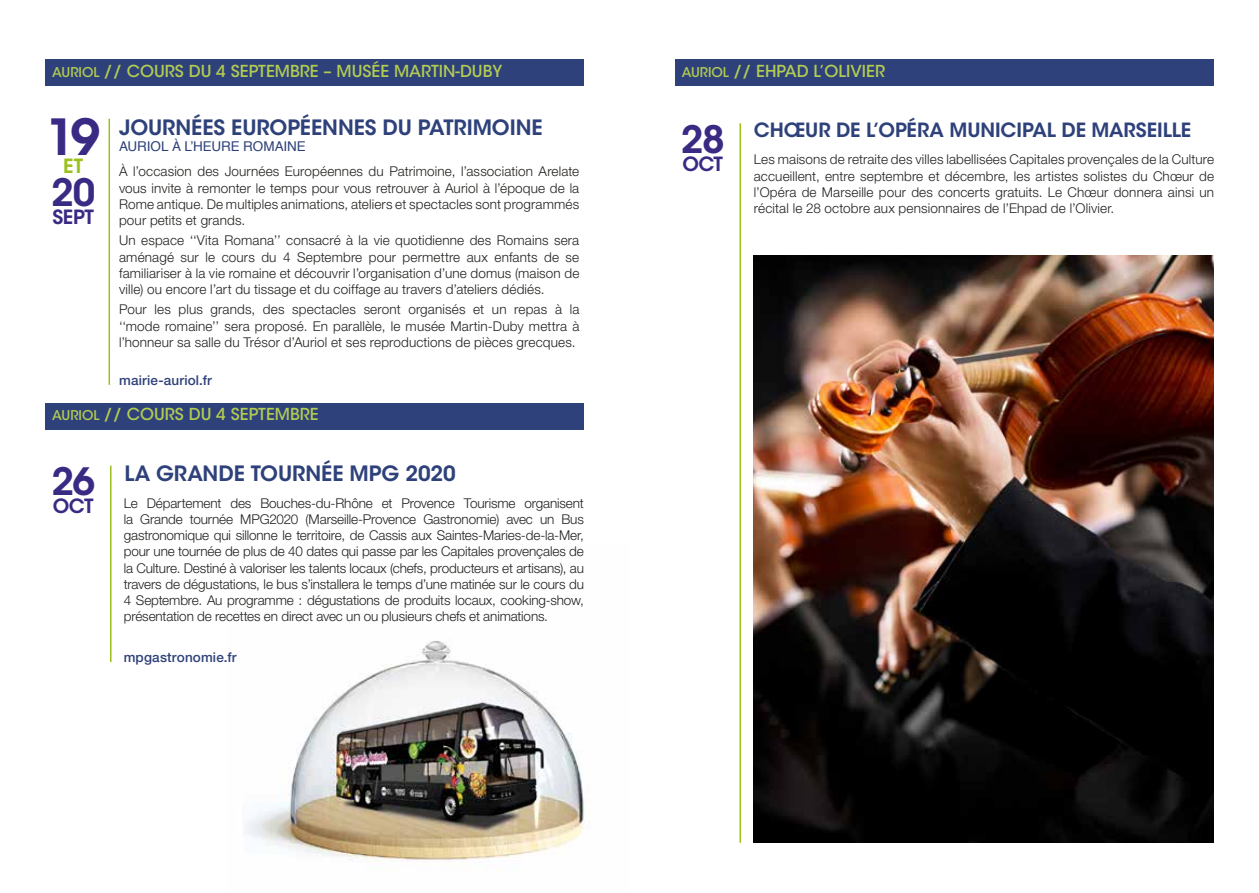
<style>
.page{position:relative;width:1259px;height:893px;background:#fff}
.page>*{position:absolute;margin:0;border:0;box-sizing:border-box;transform-origin:0 0}
.t1{font:600 49.5px "ITC Avant Garde Std";color:#3a2a84}
.t2{font:600 37.5px "ITC Avant Garde Std";color:#3a2a84}
.t3{font:600 21px "ITC Avant Garde Std";letter-spacing:-.005em;color:#2e417a}
.t4{font:600 19.5px "ITC Avant Garde Std";letter-spacing:-.005em;color:#2e417a}
.t5{font:600 19.5px "ITC Avant Garde Std";letter-spacing:-.03em;color:#3a2a84}
.t6{font:600 19.5px "ITC Avant Garde Std";color:#9bc11d}
.t7{font:500 16.5px "ITC Avant Garde Std";color:#b2cc52}
.t8{font:300 13.5px/16.2px "Helvetica Neue LT Std";letter-spacing:.01em;color:#23211e;text-align:justify}
.t9{font:500 13.5px "Helvetica Neue LT Std";letter-spacing:.01em;color:#2e417a}
.t10{font:13.5px "Helvetica";letter-spacing:-.005em;color:#2e417a}
.s1{font-size:13.5px}
</style>
<div class="page">
<div style="left:675px;top:60px;width:538px;height:26px;background:#2e417a"></div>
<hr style="left:739px;top:123px;width:2px;height:720px;background:#9bc11d">
<img style="left:754px;top:255px;width:459px;height:588px">
<img style="left:245px;top:641px;width:345px;height:221px">
<div style="left:46px;top:60px;width:538px;height:26px;background:#2e417a"></div>
<hr style="left:109px;top:119px;width:1px;height:266px;background:#9bc11d">
<div style="left:46px;top:403px;width:538px;height:26px;background:#2e417a"></div>
<hr style="left:110px;top:466px;width:1px;height:196px;background:#9bc11d">
<p class="t7" style="left:52px;top:61px;width:452px"><span class="s1">AURIOL</span> // COURS DU 4 SEPTEMBRE – MUSÉE MARTIN-DUBY</p>
<h1 class="t1" style="left:46px;top:106px;width:56px">19</h1>
<h3 class="t6" style="left:63px;top:154px;width:22px">ET</h3>
<h2 class="t2" style="left:51px;top:169px;width:46px">20</h2>
<h3 class="t5" style="left:52px;top:205px;width:43px">SEPT</h3>
<h3 class="t3" style="left:119px;top:114px;width:425px">JOURNÉES EUROPÉENNES DU PATRIMOINE</h3>
<p class="t10" style="left:119px;top:136px;width:188px">AURIOL À L’HEURE ROMAINE</p>
<p class="t8" style="left:119px;top:163px;width:462px">À l’occasion des Journées Européennes du Patrimoine, l’association Arelate vous invite à remonter le temps pour vous retrouver à Auriol à l’époque de la Rome antique. De multiples animations, ateliers et spectacles sont programmés pour petits et grands.</p>
<p class="t8" style="left:119px;top:232px;width:462px">Un espace ‘‘Vita Romana’’ consacré à la vie quotidienne des Romains sera aménagé sur le cours du 4 Septembre pour permettre aux enfants de se familiariser à la vie romaine et découvrir l’organisation d’une domus (maison de ville) ou encore l’art du tissage et du coiffage au travers d’ateliers dédiés.</p>
<p class="t8" style="left:119px;top:301px;width:462px">Pour les plus grands, des spectacles seront organisés et un repas à la ‘‘mode romaine’’ sera proposé. En parallèle, le musée Martin-Duby mettra à l’honneur sa salle du Trésor d’Auriol et ses reproductions de pièces grecques.</p>
<p class="t9" style="left:119px;top:372px;width:94px">mairie-auriol.fr</p>
<p class="t7" style="left:52px;top:404px;width:268px"><span class="s1">AURIOL</span> // COURS DU 4 SEPTEMBRE</p>
<h2 class="t2" style="left:51px;top:458px;width:45px">26</h2>
<h3 class="t5" style="left:53px;top:494px;width:42px">OCT</h3>
<h3 class="t3" style="left:124px;top:460px;width:333px">LA GRANDE TOURNÉE MPG 2020</h3>
<p class="t8" style="left:124px;top:495px;width:462px">Le Département des Bouches-du-Rhône et Provence Tourisme organisent la Grande tournée MPG2020 (Marseille-Provence Gastronomie) avec un Bus gastronomique qui sillonne le territoire, de Cassis aux Saintes-Maries-de-la-Mer, pour une tournée de plus de 40 dates qui passe par les Capitales provençales de la Culture. Destiné à valoriser les talents locaux (chefs, producteurs et artisans), au travers de dégustations, le bus s’installera le temps d’une matinée sur le cours du 4 Septembre. Au programme : dégustations de produits locaux, cooking-show, présentation de recettes en direct avec un ou plusieurs chefs et animations.</p>
<p class="t9" style="left:124px;top:649px;width:114px">mpgastronomie.fr</p>
<p class="t7" style="left:682px;top:61px;width:205px"><span class="s1">AURIOL</span> // EHPAD L’OLIVIER</p>
<h2 class="t2" style="left:681px;top:115px;width:45px">28</h2>
<h3 class="t5" style="left:682px;top:151px;width:42px">OCT</h3>
<h3 class="t4" style="left:754px;top:117px;width:439px">CHŒUR DE L’OPÉRA MUNICIPAL DE MARSEILLE</h3>
<p class="t8" style="left:754px;top:151px;width:462px">Les maisons de retraite des villes labellisées Capitales provençales de la Culture accueillent, entre septembre et décembre, les artistes solistes du Chœur de l’Opéra de Marseille pour des concerts gratuits. Le Chœur donnera ainsi un récital le 28 octobre aux pensionnaires de l’Ehpad de l’Olivier.</p>
</div>
